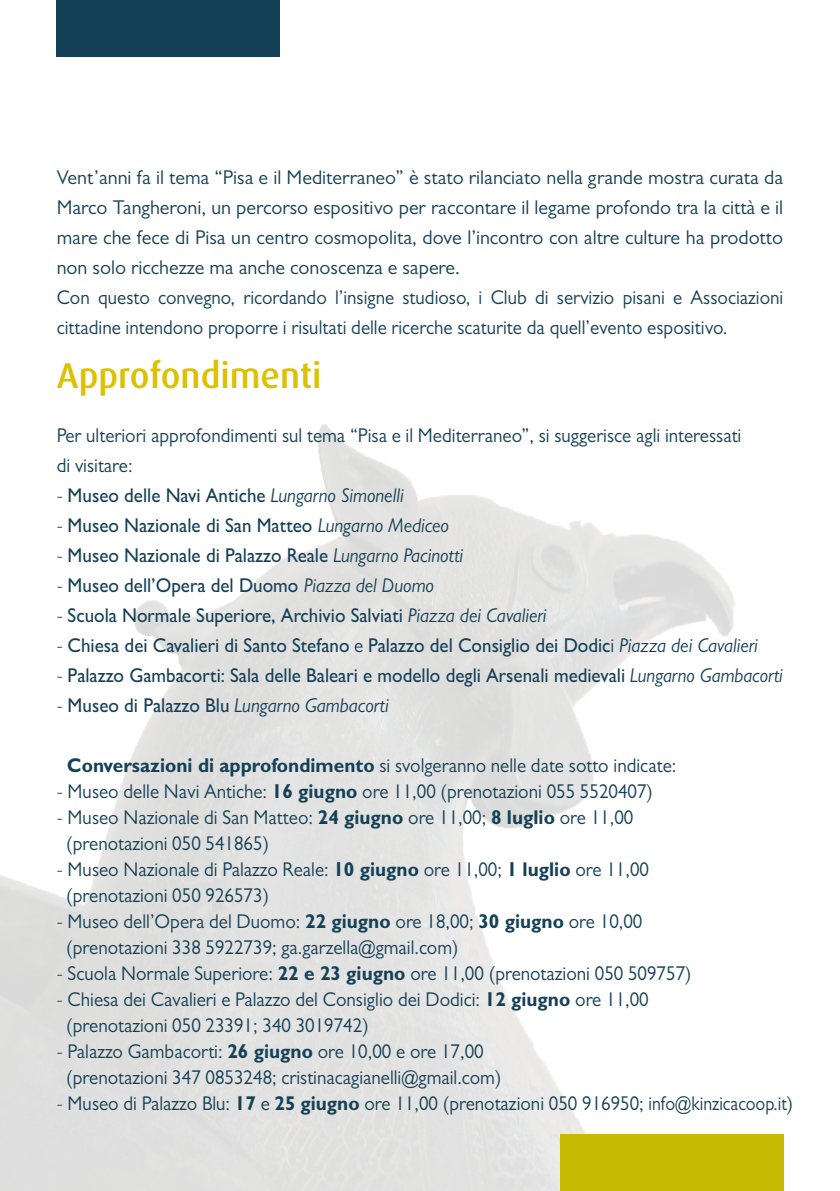
<style>
.page{position:relative;width:840px;height:1191px;background:#fff}
.page>*{position:absolute;margin:0;border:0;box-sizing:border-box;transform-origin:0 0}
.t1{font:500 36px "Dax Pro";color:#dcc103}
.t2{font:20px/30px "Gill Sans MT Std";color:#154158;scale:.95 1}
.t3{font:500 20px "Gill Sans MT Std";color:#154158;scale:.95 1}
.t4{font:20px/30px "Gill Sans MT Std";color:#154158;text-align:justify}
.t5{font:italic 20px "Gill Sans MT Std";color:#154158;scale:.95 1}
.s1{font-weight:400}
.s2{font-weight:400;font-style:italic}
.s3{font-style:normal}
.s4{font-weight:500;font-style:normal}
.s5{font-weight:700}
</style>
<div class="page">
<div style="left:57px;top:0;width:223px;height:57px;background:#154158"></div>
<div style="left:559px;top:1134px;width:223px;height:57px;background:#c6b901"></div>
<p class="t4" style="left:57px;top:162px;width:727px">Vent’anni fa il tema “Pisa e il Mediterraneo” è stato rilanciato nella grande mostra curata da Marco Tangheroni, un percorso espositivo per raccontare il legame profondo tra la città e il mare che fece di Pisa un centro cosmopolita, dove l’incontro con altre culture ha prodotto non solo ricchezze ma anche conoscenza e sapere.</p>
<p class="t2" style="left:57px;top:282px;width:765px">Con questo convegno, ricordando l’insigne studioso, i Club di servizio pisani e Associazioni cittadine intendono proporre i risultati delle ricerche scaturite da quell’evento espositivo.</p>
<p class="t1" style="left:57px;top:352px;width:266px">Approfondimenti</p>
<p class="t2" style="left:57px;top:420px;width:721px">Per ulteriori approfondimenti sul tema “Pisa e il Mediterraneo”, si suggerisce agli interessati</p>
<p class="t2" style="left:57px;top:450px;width:81px">di visitare:</p>
<p class="t3" style="left:57px;top:483px;width:366px"><span class="s1">-</span> Museo delle Navi Antiche <span class="s2">Lungarno Simonelli</span></p>
<p class="t3" style="left:57px;top:513px;width:414px"><span class="s1">-</span> Museo Nazionale di San Matteo <span class="s2">Lungarno Mediceo</span></p>
<p class="t3" style="left:57px;top:543px;width:429px"><span class="s1">-</span> Museo Nazionale di Palazzo Reale <span class="s2">Lungarno Pacinotti</span></p>
<p class="t3" style="left:57px;top:573px;width:398px"><span class="s1">-</span> Museo dell’Opera del Duomo <span class="s2">Piazza del Duomo</span></p>
<p class="t3" style="left:57px;top:603px;width:517px"><span class="s1">-</span> Scuola Normale Superiore, Archivio Salviati <span class="s2">Piazza dei Cavalieri</span></p>
<p class="t3" style="left:57px;top:633px;width:739px"><span class="s1">-</span> Chiesa dei Cavalieri di Santo Stefano <span class="s1">e</span> Palazzo del Consiglio dei Dodic<span class="s1">i</span> <span class="s2">Piazza dei Cavalieri</span></p>
<p class="t3" style="left:57px;top:663px;width:765px"><span class="s1">-</span> Palazzo Gambacorti: Sala delle Baleari e modello degli Arsenali medievali <span class="s2">Lungarno Gambacorti</span></p>
<p class="t5" style="left:57px;top:693px;width:351px"><span class="s3">-</span> <span class="s4">Museo di Palazzo Blu</span> Lungarno Gambacorti</p>
<p class="t2" style="left:67px;top:750px;width:642px"><span class="s5">Conversazioni di approfondimento</span> si svolgeranno nelle date sotto indicate:</p>
<p class="t2" style="left:57px;top:776px;width:628px">- Museo delle Navi Antiche: <span class="s5">16 giugno</span> ore 11,00 (prenotazioni 055 5520407)</p>
<p class="t2" style="left:57px;top:802px;width:608px">- Museo Nazionale di San Matteo: <span class="s5">24 giugno</span> ore 11,00; <span class="s5">8 luglio</span> ore 11,00</p>
<p class="t2" style="left:66px;top:828px;width:215px">(prenotazioni 050 541865)</p>
<p class="t2" style="left:57px;top:854px;width:624px">- Museo Nazionale di Palazzo Reale: <span class="s5">10 giugno</span> ore 11,00; <span class="s5">1 luglio</span> ore 11,00</p>
<p class="t2" style="left:66px;top:880px;width:215px">(prenotazioni 050 926573)</p>
<p class="t2" style="left:57px;top:906px;width:617px">- Museo dell’Opera del Duomo: <span class="s5">22 giugno</span> ore 18,00; <span class="s5">30 giugno</span> ore 10,00</p>
<p class="t2" style="left:66px;top:932px;width:414px">(prenotazioni 338 5922739; ga.garzella@gmail.com)</p>
<p class="t2" style="left:57px;top:958px;width:669px">- Scuola Normale Superiore: <span class="s5">22 e 23 giugno</span> ore 11,00 (prenotazioni 050 509757)</p>
<p class="t2" style="left:57px;top:984px;width:624px">- Chiesa dei Cavalieri e Palazzo del Consiglio dei Dodici: <span class="s5">12 giugno</span> ore 11,00</p>
<p class="t2" style="left:66px;top:1010px;width:319px">(prenotazioni 050 23391; 340 3019742)</p>
<p class="t2" style="left:57px;top:1036px;width:450px">- Palazzo Gambacorti: <span class="s5">26 giugno</span> ore 10,00 e ore 17,00</p>
<p class="t2" style="left:66px;top:1062px;width:459px">(prenotazioni 347 0853248; cristinacagianelli@gmail.com)</p>
<p class="t2" style="left:57px;top:1088px;width:776px">- Museo di Palazzo Blu: <span class="s5">17</span> e <span class="s5">25 giugno</span> ore 11,00 (prenotazioni 050 916950; info@kinzicacoop.it)</p>
</div>
